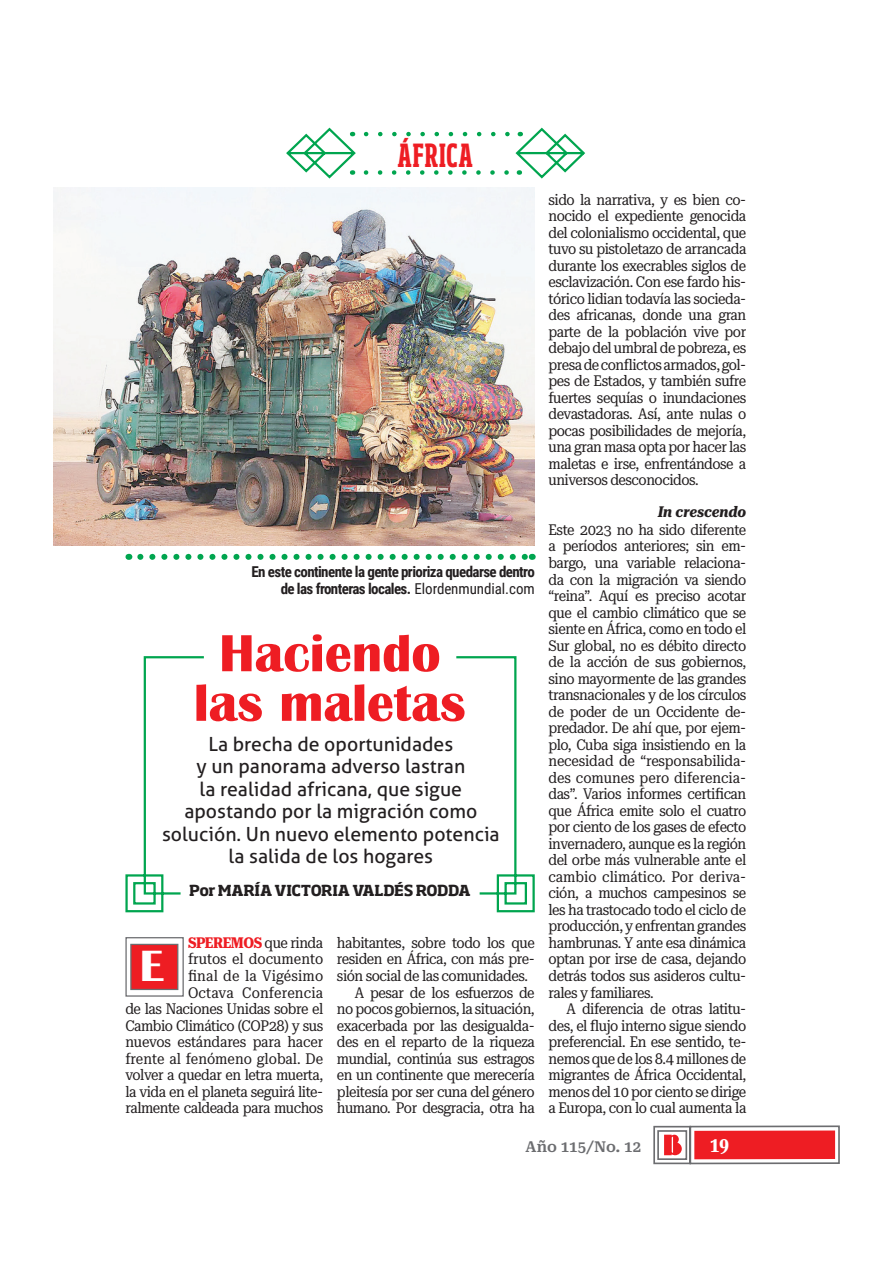
<style>
.page{position:relative;width:893px;height:1276px;background:#fff}
.page>*{position:absolute;margin:0;border:0;box-sizing:border-box;transform-origin:0 0}
.t1{font:700 54px/49.5px "Britannic";color:#ee1d23;text-align:center}
.t2{font:700 45px "Britannic";color:#fff}
.t3{font:700 extra-condensed 31.5px "Soho Std";letter-spacing:.015em;color:#ee1d23}
.t4{font:700 ultra-condensed 21px "Roboto Serif 120 pt";color:#fff}
.t5{font:19.5px/22.5px "Aller";color:#231f20;text-align:center}
.t6{font:15px/16.5px "Roboto Serif 28 pt Condensed";letter-spacing:-.03em;color:#231f20;text-align:justify}
.t7{font:700 15px/16.5px "Roboto Condensed";letter-spacing:-.04em;color:#231f20;text-align:right}
.t8{font:700 15px "Soho Std";letter-spacing:-.025em;color:#231f20}
.t9{font:600 15px "Roboto Serif";color:#6c6d70}
.t10{font:italic 700 15px "Roboto Serif 28 pt Condensed";color:#231f20}
.s1{font-weight:400}
.s2{font-weight:700;color:#ee1d23}
</style>
<div class="page">
<svg style="left:653px;top:1125px;width:187px;height:40px"></svg>
<div style="left:694px;top:1130px;width:141px;height:29px;background:#ee1d23"></div>
<div style="left:125px;top:937px;width:59px;height:59px;border:1px solid #6c6d70"></div>
<div style="left:131px;top:944px;width:47px;height:45px;background:#ee1d23"></div>
<div style="left:130px;top:943px;width:48px;height:47px;border:1px solid #6c6d70"></div>
<img style="left:53px;top:188px;width:71px;height:357px">
<img style="left:124px;top:127px;width:462px;height:786px">
<h3 class="t3" style="left:398px;top:143px;width:77px">ÁFRICA</h3>
<p class="t7" style="left:252px;top:564px;width:285px">En este continente la gente prioriza quedarse dentro de las fronteras locales. <span class="s1">Elordenmundial.com</span></p>
<h1 class="t1" style="left:194px;top:628px;width:273px">Haciendo las maletas</h1>
<h3 class="t5" style="left:162px;top:732px;width:339px">La brecha de oportunidades<br>y un panorama adverso lastran<br>la realidad africana, que sigue apostando por la migración como solución. Un nuevo elemento potencia la salida de los hogares</h3>
<p class="t8" style="left:189px;top:883px;width:283px">Por MARÍA VICTORIA VALDÉS RODDA</p>
<p class="t6" style="left:125px;top:934px;width:199px;text-align:right"><span class="s2">SPEREMOS</span> que rinda<br>frutos el documento<br>final de la Vigésimo<br>Octava Conferencia<br>de las Naciones Unidas sobre el<br>Cambio Climático (COP28) y sus nuevos estándares para hacer frente al fenómeno global. De volver a quedar en letra muerta, la vida en el planeta seguirá lite&shy;ralmente caldeada para muchos</p>
<h2 class="t2" style="left:140px;top:943px;width:25px">E</h2>
<p class="t6" style="left:337px;top:934px;width:199px">habitantes, sobre todo los que</p>
<p class="t6" style="left:337px;top:951px;width:199px">residen en África, con más pre-</p>
<p class="t6" style="left:337px;top:967px;width:192px">sión social de las comunidades.</p>
<p class="t6" style="left:355px;top:984px;width:181px">A pesar de los esfuerzos de</p>
<p class="t6" style="left:337px;top:1000px;width:199px">no pocos gobiernos, la situación,</p>
<p class="t6" style="left:337px;top:1017px;width:199px">exacerbada por las desigualda-</p>
<p class="t6" style="left:337px;top:1033px;width:199px">des en el reparto de la riqueza</p>
<p class="t6" style="left:337px;top:1050px;width:199px">mundial, continúa sus estragos</p>
<p class="t6" style="left:337px;top:1066px;width:199px">en un continente que merecería</p>
<p class="t6" style="left:337px;top:1083px;width:199px">pleitesía por ser cuna del género</p>
<p class="t6" style="left:337px;top:1099px;width:199px">humano. Por desgracia, otra ha</p>
<p class="t6" style="left:548px;top:191px;width:199px">sido la narrativa, y es bien co&shy;nocido el expediente genocida del colonialismo occidental, que tuvo su pistoletazo de arrancada durante los execrables siglos de esclavización. Con ese fardo his&shy;tórico lidian todavía las socieda&shy;des africanas, donde una gran parte de la población vive por debajo del umbral de pobreza, es presa de conflictos armados, gol&shy;pes de Estados, y también sufre fuertes sequías o inundaciones devastadoras. Así, ante nulas o pocas posibilidades de mejoría, una gran masa opta por hacer las maletas e irse, enfrentándose a universos desconocidos.</p>
<p class="t10" style="left:658px;top:503px;width:90px">In crescendo</p>
<p class="t6" style="left:548px;top:521px;width:199px">Este 2023 no ha sido diferente a períodos anteriores; sin em&shy;bargo, una variable relaciona&shy;da con la migración va siendo “reina”. Aquí es preciso acotar que el cambio climático que se siente en África, como en todo el Sur global, no es débito directo de la acción de sus gobiernos, sino mayormente de las grandes transnacionales y de los círculos de poder de un Occidente de&shy;predador. De ahí que, por ejem&shy;plo, Cuba siga insistiendo en la necesidad de “responsabilida&shy;des comunes pero diferencia&shy;das”. Varios informes certifican que África emite solo el cuatro por ciento de los gases de efecto invernadero, aunque es la región del orbe más vulnerable ante el cambio climático. Por deriva&shy;ción, a muchos campesinos se les ha trastocado todo el ciclo de producción, y enfrentan grandes hambrunas. Y ante esa dinámica optan por irse de casa, dejando detrás todos sus asideros cultu&shy;rales y familiares.</p>
<p class="t6" style="left:548px;top:1000px;width:199px;text-indent:18px">A diferencia de otras latitu&shy;des, el flujo interno sigue siendo preferencial. En ese sentido, te&shy;nemos que de los 8.4 millones de migrantes de África Occidental, menos del 10 por ciento se dirige a Europa, con lo cual aumenta la</p>
<p class="t9" style="left:526px;top:1138px;width:117px">Año 115/No. 12</p>
<h3 class="t4" style="left:710px;top:1132px;width:20px">19</h3>
</div>
